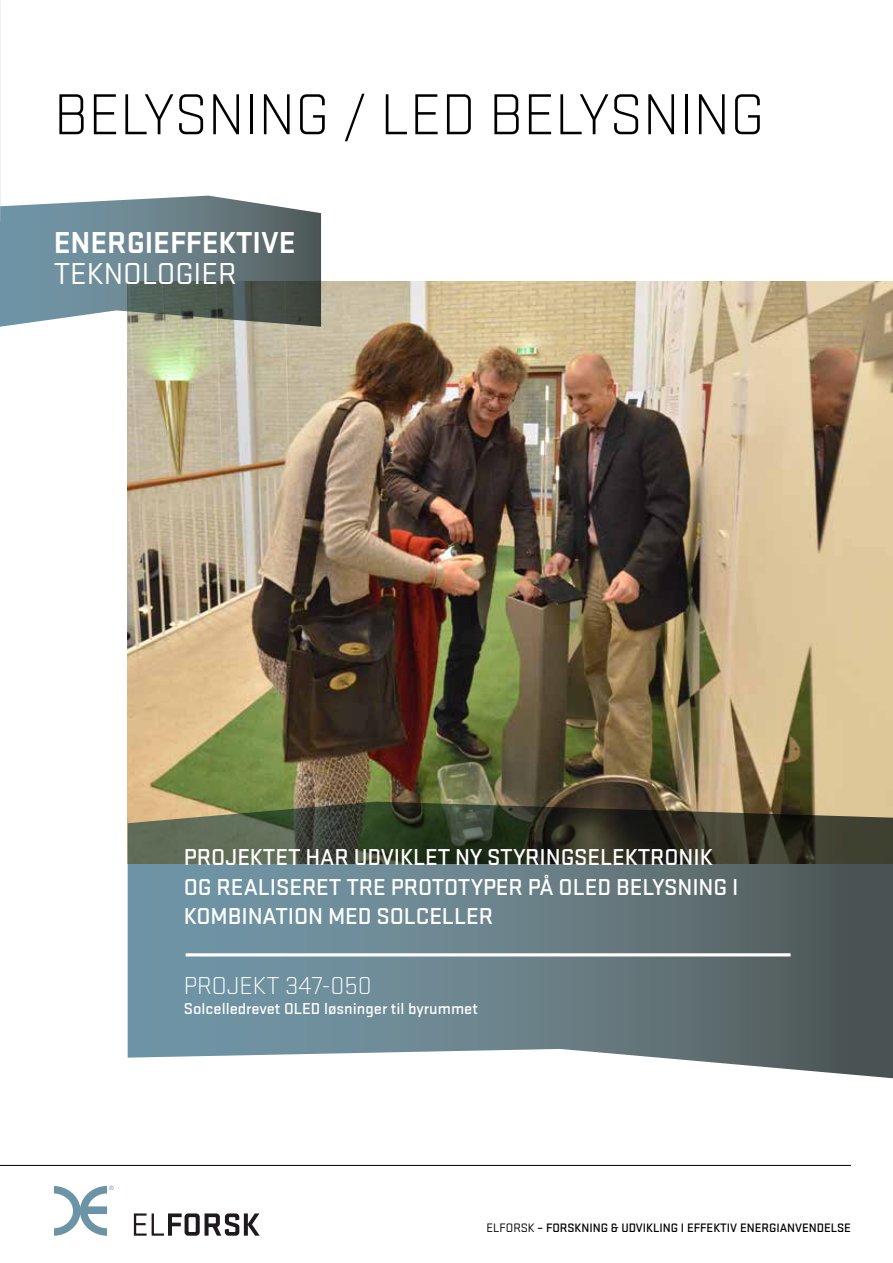
<style>
.page{position:relative;width:893px;height:1263px;background:#fff}
.page>*{position:absolute;margin:0;border:0;box-sizing:border-box;transform-origin:0 0}
.t1{font:300 60px "Stratum 1";color:#000}
.t2{font:700 31.5px "Stratum 1";color:#fff}
.t3{font:31.5px "Stratum 1";color:#fff}
.t4{font:300 25.35px "Stratum 1";color:#fff}
.t5{font:500 23.85px/29.8px "Stratum 1";letter-spacing:-.005em;color:#fff}
.t6{font:500 16.5px "Stratum 1";color:#fff}
.t7{font:500 12.75px "Stratum 1";letter-spacing:-.005em;color:#000}
.s1{font-weight:400}
</style>
<div class="page">
<img style="left:128px;top:281px;width:765px;height:520px">
<hr style="left:0;top:1165px;width:851px;height:1px;background:#000">
<svg style="left:0;top:196px;width:321px;height:131px;background:#708589"></svg>
<svg style="left:128px;top:801px;width:765px;height:278px;background:#6a7b7c"></svg>
<hr style="left:186px;top:953px;width:605px;height:3px;background:#fff">
<svg style="left:134px;top:1213px;width:126px;height:23px"></svg>
<svg style="left:54px;top:1186px;width:60px;height:50px"></svg>
<img style="left:0;top:0;width:1px;height:221px">
<h1 class="t1" style="left:54px;top:78px;width:712px">BELYSNING / LED BELYSNING</h1>
<h2 class="t2" style="left:54px;top:221px;width:244px">ENERGIEFFEKTIVE</h2>
<h2 class="t3" style="left:54px;top:253px;width:184px">TEKNOLOGIER</h2>
<p class="t5" style="left:184px;top:841px;width:556px">PROJEKTET HAR UDVIKLET NY STYRINGSELEKTRONIK<br>OG REALISERET TRE PROTOTYPER PÅ OLED BELYSNING I<br>KOMBINATION MED SOLCELLER</p>
<p class="t4" style="left:184px;top:970px;width:189px">PROJEKT 347-050</p>
<p class="t6" style="left:184px;top:997px;width:296px">Solcelledrevet OLED løsninger til byrummet</p>
<p class="t7" style="left:486px;top:1219px;width:366px"><span class="s1">ELFORSK</span> – FORSKNING &amp; UDVIKLING I EFFEKTIV ENERGIANVENDELSE</p>
</div>
